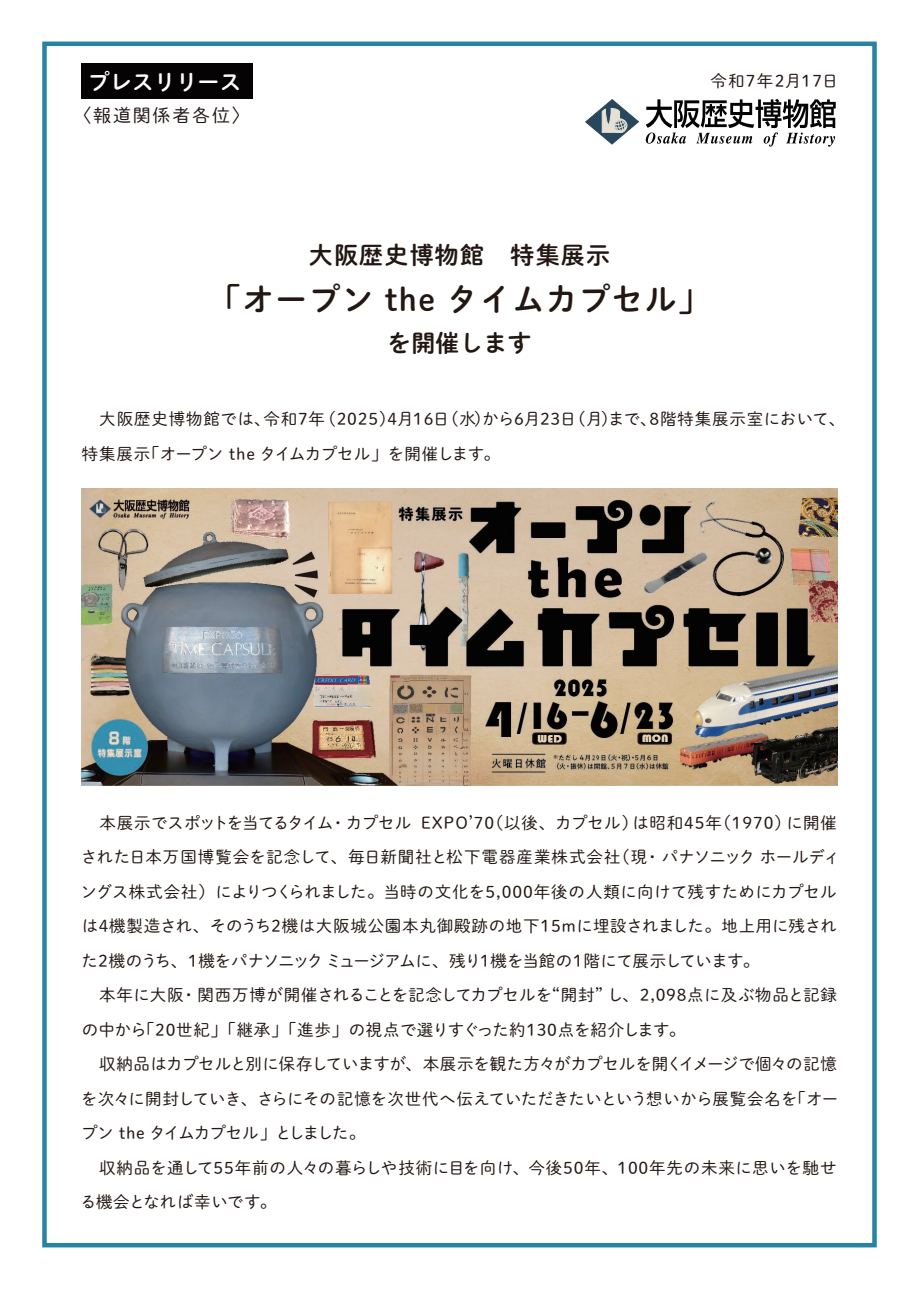
<style>
.page{position:relative;width:919px;height:1289px;background:#fff}
.page>*{position:absolute;margin:0;border:0;box-sizing:border-box;transform-origin:0 0}
.t1{font:31.5px "P Shuei M Go Std B";letter-spacing:.05em;color:#221713}
.t2{font:24px "P Shuei M Go Std B";letter-spacing:.05em;color:#221713}
.t3{font:21.9px "P Shuei M Go Std B";color:#fff}
.t4{font:18px "P Shuei M Go Std L";letter-spacing:.1em;color:#211512}
.t5{font:16.5px/34.5px "P Shuei M Go Std L";letter-spacing:.005em;color:#221713}
.t6{font:16.5px/34.5px "P Shuei M Go Std L";letter-spacing:.035em;color:#221713}
.t7{font:16.5px "P Shuei M Go Std L";letter-spacing:.075em;color:#221713}
</style>
<div class="page">
<div style="left:42px;top:42px;width:834px;height:1205px;border:4px solid #2782a3"></div>
<div style="left:81px;top:63px;width:171px;height:36px;background:#050303"></div>
<svg style="left:645px;top:99px;width:190px;height:48px"></svg>
<svg style="left:585px;top:99px;width:54px;height:46px"></svg>
<img style="left:82px;top:489px;width:754px;height:296px">
<h3 class="t3" style="left:88px;top:65px;width:155px">プレスリリース</h3>
<p class="t4" style="left:73px;top:102px;width:178px">〈報道関係者各位〉</p>
<p class="t7" style="left:710px;top:69px;width:129px">令和7年2月17日</p>
<h2 class="t2" style="left:309px;top:237px;width:303px">大阪歴史博物館　特集展示</h2>
<h1 class="t1" style="left:209px;top:275px;width:501px">「オープン the タイムカプセル」</h1>
<h2 class="t2" style="left:387px;top:325px;width:145px">を開催します</h2>
<p class="t6" style="left:82px;top:401px;width:764px">　大阪歴史博物館では、令和7年 (2025)4月16日(水)から6月23日(月)まで、8階特集展示室において、特集展示「オープン the タイムカプセル」を開催します。</p>
<p class="t5" style="left:80px;top:804px;width:761px">　本展示でスポットを当てるタイム・カプセル EXPOʼ70（以後、カプセル）は昭和45年（1970）に開催された日本万国博覧会を記念して、毎日新聞社と松下電器産業株式会社（現・パナソニック ホールディングス株式会社）によりつくられました。当時の文化を5,000年後の人類に向けて残すためにカプセルは4機製造され、そのうち２機は大阪城公園本丸御殿跡の地下15ｍに埋設されました。地上用に残された２機のうち、１機をパナソニック ミュージアムに、残り１機を当館の１階にて展示しています。<br>　本年に大阪・関西万博が開催されることを記念してカプセルを“開封” し、2,098点に及ぶ物品と記録の中から「20世紀」「継承」「進歩」の視点で選りすぐった約130点を紹介します。<br>　収納品はカプセルと別に保存していますが、本展示を観た方々がカプセルを開くイメージで個々の記憶を次々に開封していき、さらにその記憶を次世代へ伝えていただきたいという想いから展覧会名を「オープン the タイムカプセル」としました。<br>　収納品を通して55年前の人々の暮らしや技術に目を向け、今後50年、100年先の未来に思いを馳せる機会となれば幸いです。</p>
</div>
